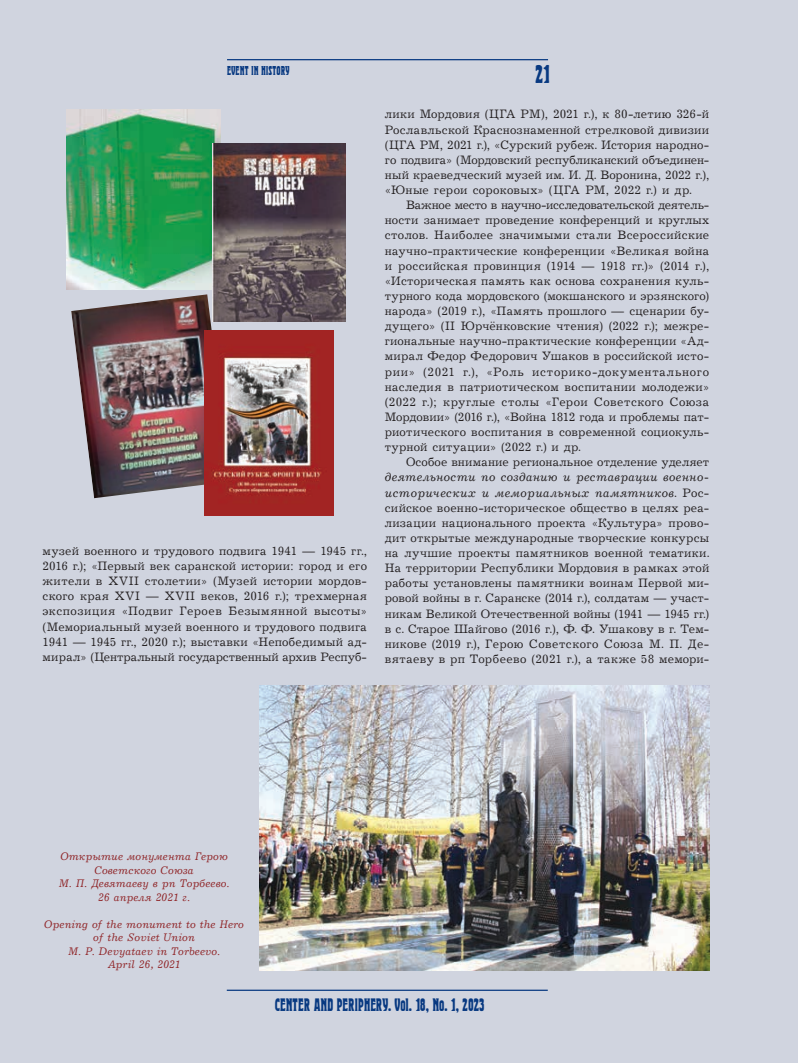
<style>
.page{position:relative;width:798px;height:1063px;background:#fff}
.page>*{position:absolute;margin:0;border:0;box-sizing:border-box;transform-origin:0 0}
.t1{font:25px "Herold DG";color:#083981}
.t2{font:17.5px "Herold DG";color:#083981}
.t3{font:12.5px/15.1px "Journal Cyrillic";letter-spacing:.01em;color:#231f20;text-align:justify}
.t4{font:12.5px/15.1px "Journal Italic Cyrillic";letter-spacing:.025em;color:#231f20}
.t5{font:12.5px "Herold DG";letter-spacing:.01em;color:#083981}
.t6{font:11.25px/13.5px "Journal Italic Cyrillic";letter-spacing:.01em;color:#902629;text-align:center}
.s1{font-family:"Journal Cyrillic"}
</style>
<div class="page">
<div style="left:0;top:0;width:797px;height:1063px;background:#d0d4df"></div>
<hr style="left:227px;top:59px;width:321px;height:1px;background:#083981">
<hr style="left:227px;top:990px;width:320px;height:1px;background:#083981">
<img style="left:66px;top:110px;width:155px;height:180px">
<img style="left:213px;top:144px;width:132px;height:177px">
<img style="left:71px;top:294px;width:159px;height:204px">
<img style="left:204px;top:331px;width:130px;height:185px">
<img style="left:259px;top:686px;width:450px;height:285px">
<p class="t5" style="left:227px;top:63px;width:64px">EVENT IN HISTORY</p>
<p class="t3" style="left:43px;top:544px;width:326px">музей военного и трудового подвига 1941 — 1945 гг., 2016 г.); «Первый век саранской истории: город и его жители в XVII столетии» (Музей истории мордов&shy;ского края XVI — XVII веков, 2016 г.); трехмерная экспозиция «Подвиг Героев Безымянной высоты» (Мемориальный музей военного и трудового подвига 1941 — 1945 гг., 2020 г.); выставки «Непобедимый ад&shy;мирал» (Центральный государственный архив Респуб-</p>
<h1 class="t1" style="left:535px;top:61px;width:16px">21</h1>
<p class="t3" style="left:384px;top:107px;width:326px">лики Мордовия (ЦГА РМ), 2021 г.), к 80-летию 326-й Рославльской Краснознаменной стрелковой дивизии (ЦГА РМ, 2021 г.), «Сурский рубеж. История народно&shy;го подвига» (Мордовский республиканский объединен&shy;ный краеведческий музей им. И. Д. Воронина, 2022 г.), «Юные герои сороковых» (ЦГА РМ, 2022 г.) и др.</p>
<p class="t3" style="left:384px;top:198px;width:326px;text-indent:21px">Важное место в научно-исследовательской деятель&shy;ности занимает проведение конференций и круглых столов. Наиболее значимыми стали Всероссийские научно-практические конференции «Великая война и российская провинция (1914 — 1918 гг.)» (2014 г.), «Историческая память как основа сохранения куль&shy;турного кода мордовского (мокшанского и эрзянского) народа» (2019 г.), «Память прошлого — сценарии бу&shy;дущего» (II Юрчёнковские чтения) (2022 г.); межре&shy;гиональные научно-практические конференции «Ад&shy;мирал Федор Федорович Ушаков в российской исто&shy;рии» (2021 г.), «Роль историко-документального наследия в патриотическом воспитании молодежи» (2022 г.); круглые столы «Герои Советского Союза Мордовии» (2016 г.), «Война 1812 года и проблемы пат&shy;риотического воспитания в современной социокуль&shy;турной ситуации» (2022 г.) и др.</p>
<p class="t3" style="left:406px;top:455px;width:304px">Особое внимание региональное отделение уделяет</p>
<p class="t4" style="left:384px;top:470px;width:326px">деятельности по созданию и реставрации военно&shy;исторических и мемориальных памятников<span class="s1">. Рос-</span></p>
<p class="t3" style="left:384px;top:500px;width:326px">сийское военно-историческое общество в целях реа&shy;лизации национального проекта «Культура» прово&shy;дит открытые международные творческие конкурсы на лучшие проекты памятников военной тематики.<br>На территории Республики Мордовия в рамках этой работы установлены памятники воинам Первой ми&shy;ровой войны в г. Саранске (2014 г.), солдатам — участ&shy;никам Великой Отечественной войны (1941 — 1945 гг.) в с. Старое Шайгово (2016 г.), Ф. Ф. Ушакову в г. Тем&shy;никове (2019 г.), Герою Советского Союза М. П. Де&shy;вятаеву в рп Торбеево (2021 г.), а также 58 мемори-</p>
<p class="t6" style="left:59px;top:850px;width:172px">Открытие монумента Герою<br>Советского Союза<br>М. П. Девятаеву в рп Торбеево.<br>26 апреля 2021 г.</p>
<p class="t6" style="left:44px;top:918px;width:201px">Opening of the monument to the Hero of the Soviet Union<br>M. P. Devyataev in Torbeevo.<br>April 26, 2021</p>
<h2 class="t2" style="left:274px;top:995px;width:211px">CENTER AND PERIPHERY. Vol. 18, No. 1, 2023</h2>
</div>
